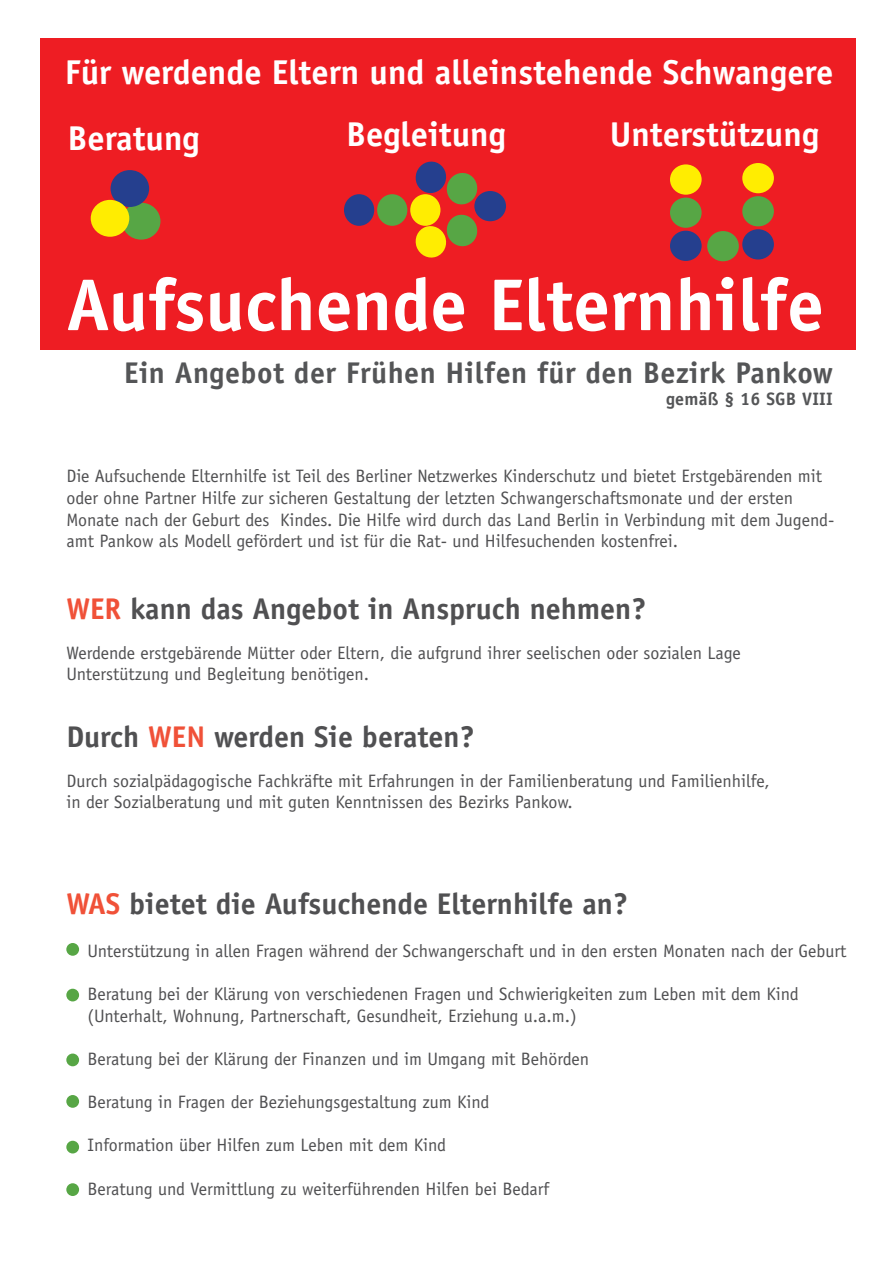
<style>
.page{position:relative;width:893px;height:1263px;background:#fff}
.page>*{position:absolute;margin:0;border:0;box-sizing:border-box;transform-origin:0 0}
.t1{font:700 73.5px "Officina Sans";color:#fff}
.t2{font:700 34.5px "Officina Sans";color:#fff}
.t3{font:700 30px "Officina Sans";color:#505052}
.t4{font:700 30px "Officina Sans";letter-spacing:.015em;color:#545557}
.t5{font:18px/21.6px "Officina Sans";color:#505052}
.t6{font:700 18px "Officina Sans";letter-spacing:.015em;color:#545557}
.s1{color:#f05138}
</style>
<div class="page">
<div style="left:66px;top:943px;width:13px;height:13px;background:#57a645;border-radius:50%"></div>
<div style="left:66px;top:989px;width:13px;height:12px;background:#57a645;border-radius:50%"></div>
<div style="left:66px;top:1053px;width:13px;height:13px;background:#57a645;border-radius:50%"></div>
<div style="left:66px;top:1095px;width:13px;height:13px;background:#57a645;border-radius:50%"></div>
<div style="left:66px;top:1141px;width:13px;height:12px;background:#57a645;border-radius:50%"></div>
<div style="left:66px;top:1183px;width:13px;height:13px;background:#57a645;border-radius:50%"></div>
<div style="left:41px;top:38px;width:815px;height:312px;background:#ee1d23"></div>
<div style="left:474px;top:191px;width:32px;height:30px;background:#253f8e;border-radius:50%"></div>
<div style="left:377px;top:194px;width:30px;height:32px;background:#57a645;border-radius:50%"></div>
<div style="left:344px;top:194px;width:30px;height:32px;background:#253f8e;border-radius:50%"></div>
<div style="left:410px;top:194px;width:30px;height:32px;background:#ffed01;border-radius:50%"></div>
<svg style="left:414px;top:161px;width:65px;height:45px"></svg>
<svg style="left:414px;top:213px;width:65px;height:45px"></svg>
<div style="left:670px;top:198px;width:32px;height:30px;background:#57a645;border-radius:50%"></div>
<div style="left:670px;top:231px;width:32px;height:30px;background:#253f8e;border-radius:50%"></div>
<div style="left:670px;top:164px;width:32px;height:31px;background:#ffed01;border-radius:50%"></div>
<div style="left:742px;top:196px;width:32px;height:30px;background:#57a645;border-radius:50%"></div>
<div style="left:742px;top:229px;width:32px;height:30px;background:#253f8e;border-radius:50%"></div>
<div style="left:742px;top:163px;width:32px;height:30px;background:#ffed01;border-radius:50%"></div>
<div style="left:707px;top:231px;width:32px;height:30px;background:#57a645;border-radius:50%"></div>
<div style="left:122px;top:203px;width:38px;height:37px;background:#57a645;border-radius:50%"></div>
<div style="left:111px;top:170px;width:38px;height:37px;background:#253f8e;border-radius:50%"></div>
<div style="left:91px;top:200px;width:38px;height:37px;background:#ffed01;border-radius:50%"></div>
<h2 class="t2" style="left:65px;top:51px;width:770px">Für werdende Eltern und alleinstehende Schwangere</h2>
<h2 class="t2" style="left:68px;top:117px;width:134px">Beratung</h2>
<h2 class="t2" style="left:346px;top:113px;width:161px">Begleitung</h2>
<h2 class="t2" style="left:610px;top:113px;width:211px">Unterstützung</h2>
<h1 class="t1" style="left:66px;top:259px;width:759px">Aufsuchende Elternhilfe</h1>
<h3 class="t4" style="left:124px;top:354px;width:710px">Ein Angebot der Frühen Hilfen für den Bezirk Pankow</h3>
<p class="t6" style="left:666px;top:387px;width:168px">gemäß § 16 SGB VIII</p>
<p class="t5" style="left:66px;top:465px;width:769px">Die Aufsuchende Elternhilfe ist Teil des Berliner Netzwerkes Kinderschutz und bietet Erstgebärenden mit oder ohne Partner Hilfe zur sicheren Gestaltung der letzten Schwangerschaftsmonate und der ersten Monate nach der Geburt des Kindes. Die Hilfe wird durch das Land Berlin in Verbindung mit dem Jugend&shy;amt Pankow als Modell gefördert und ist für die Rat- und Hilfesuchenden kostenfrei.</p>
<h3 class="t3" style="left:66px;top:590px;width:581px"><span class="s1">WER</span> kann das Angebot in Anspruch nehmen?</h3>
<p class="t5" style="left:66px;top:642px;width:676px">Werdende erstgebärende Mütter oder Eltern, die aufgrund ihrer seelischen oder sozialen Lage<br>Unterstützung und Begleitung benötigen.</p>
<h3 class="t3" style="left:66px;top:718px;width:410px">Durch <span class="s1">WEN</span> werden Sie beraten?</h3>
<p class="t5" style="left:66px;top:770px;width:705px">Durch sozialpädagogische Fachkräfte mit Erfahrungen in der Familienberatung und Familienhilfe, in der Sozialberatung und mit guten Kenntnissen des Bezirks Pankow.</p>
<h3 class="t3" style="left:66px;top:885px;width:563px"><span class="s1">WAS</span> bietet die Aufsuchende Elternhilfe an?</h3>
<p class="t5" style="left:87px;top:940px;width:760px">Unterstützung in allen Fragen während der Schwangerschaft und in den ersten Monaten nach der Geburt</p>
<p class="t5" style="left:87px;top:983px;width:713px">Beratung bei der Klärung von verschiedenen Fragen und Schwierigkeiten zum Leben mit dem Kind (Unterhalt, Wohnung, Partnerschaft, Gesundheit, Erziehung u.a.m.)</p>
<p class="t5" style="left:87px;top:1048px;width:503px">Beratung bei der Klärung der Finanzen und im Umgang mit Behörden</p>
<p class="t5" style="left:87px;top:1091px;width:404px">Beratung in Fragen der Beziehungsgestaltung zum Kind</p>
<p class="t5" style="left:87px;top:1134px;width:360px">Information über Hilfen zum Leben mit dem Kind</p>
<p class="t5" style="left:87px;top:1178px;width:463px">Beratung und Vermittlung zu weiterführenden Hilfen bei Bedarf</p>
</div>
